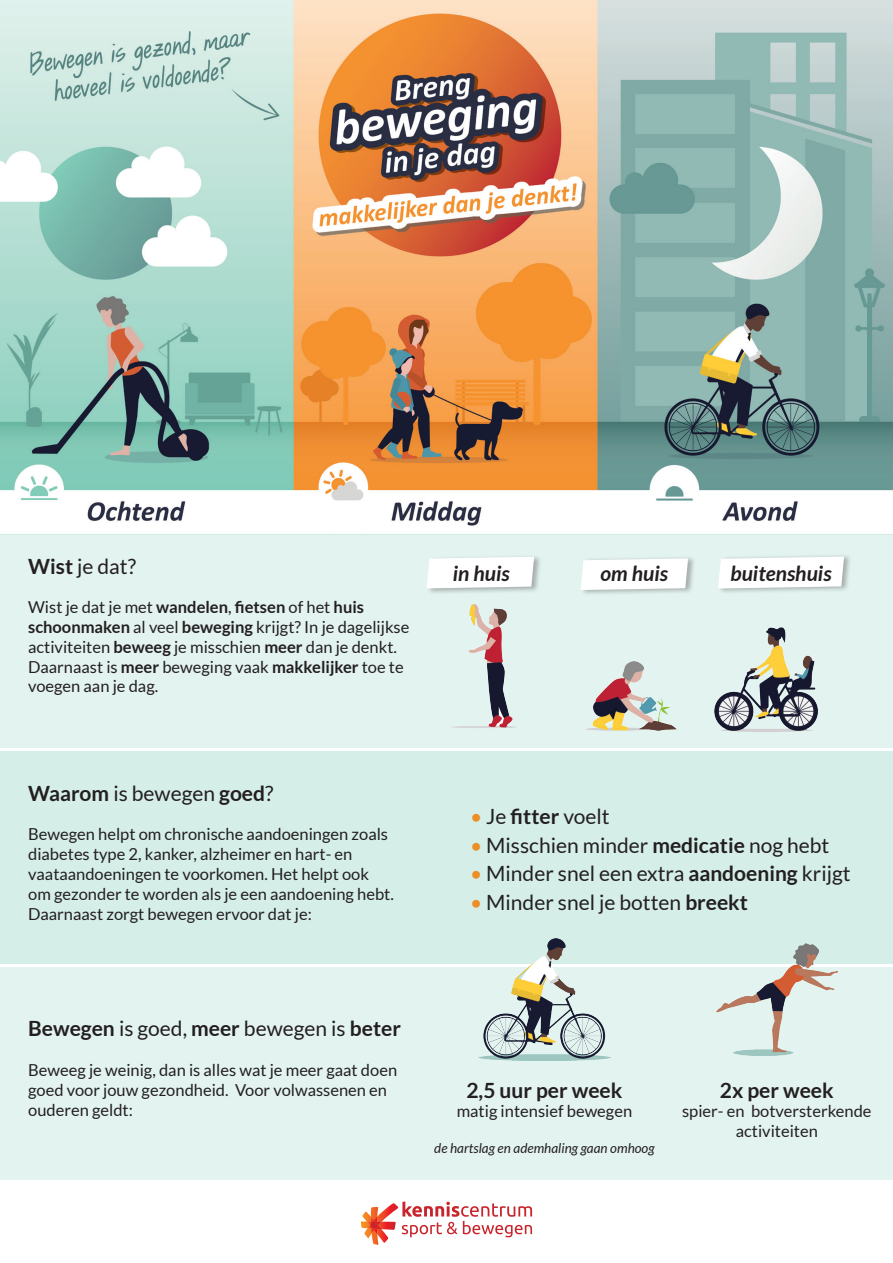
<style>
.page{position:relative;width:893px;height:1263px;background:#fff}
.page>*{position:absolute;margin:0;border:0;box-sizing:border-box;transform-origin:0 0}
.t1{font:21px "Lato";color:#231f20}
.t2{font:700 21px "Lato";color:#231f20}
.t3{font:italic 700 21px "Lato";color:#231f20}
.t4{font:16.5px/19.8px "Lato";color:#231f20}
.t5{font:italic 13.5px "Lato";color:#231f20}
.s1{font-weight:700}
.s2{font-weight:400}
.s3{color:#eb8f26}
</style>
<div class="page">
<img style="left:0;top:0;width:893px;height:535px">
<div style="left:0;top:535px;width:893px;height:212px;background:#e3f3f0"></div>
<div style="left:0;top:967px;width:893px;height:212px;background:#e3f3f0"></div>
<div style="left:0;top:751px;width:893px;height:212px;background:#d5eee8"></div>
<img style="left:452px;top:604px;width:64px;height:124px">
<img style="left:586px;top:661px;width:91px;height:70px">
<img style="left:714px;top:627px;width:104px;height:105px">
<img style="left:716px;top:943px;width:121px;height:112px">
<img style="left:478px;top:938px;width:133px;height:122px">
<div style="left:718px;top:554px;width:134px;height:41px;background:#231f20;opacity:.32"></div>
<svg style="left:718px;top:557px;width:126px;height:31px;background:#fbfcfc"></svg>
<div style="left:426px;top:554px;width:116px;height:41px;background:#231f20;opacity:.32"></div>
<svg style="left:427px;top:557px;width:107px;height:31px;background:#fbfcfc"></svg>
<div style="left:580px;top:555px;width:116px;height:41px;background:#231f20;opacity:.32"></div>
<svg style="left:581px;top:558px;width:107px;height:32px;background:#fafbfb"></svg>
<svg style="left:361px;top:1201px;width:171px;height:44px"></svg>
<p class="t1" style="left:28px;top:554px;width:109px"><span class="s1">Wist</span> je dat?</p>
<p class="t4" style="left:28px;top:597px;width:383px">Wist je dat je met <span class="s1">wandelen</span>, <span class="s1">fietsen</span> of het <span class="s1">huis schoonmaken</span> al veel <span class="s1">beweging</span> krijgt? In je dagelijkse activiteiten <span class="s1">beweeg</span> je misschien <span class="s1">meer</span> dan je denkt.<br>Daarnaast is <span class="s1">meer</span> beweging vaak <span class="s1">makkelijker</span> toe te voegen aan je dag.</p>
<p class="t2" style="left:28px;top:781px;width:247px">Waarom <span class="s2">is bewegen</span> goed<span class="s2">?</span></p>
<p class="t4" style="left:28px;top:824px;width:367px">Bewegen helpt om chronische aandoeningen zoals diabetes type 2, kanker, alzheimer en hart- en vaataandoeningen te voorkomen. Het helpt ook om gezonder te worden als je een aandoening hebt.<br>Daarnaast zorgt bewegen ervoor dat je:</p>
<p class="t3" style="left:453px;top:561px;width:59px">in huis</p>
<p class="t3" style="left:600px;top:561px;width:69px">om huis</p>
<p class="t3" style="left:730px;top:561px;width:103px">buitenshuis</p>
<p class="t1" style="left:470px;top:805px;width:141px"><span class="s3">•</span> Je <span class="s1">fitter</span> voelt</p>
<p class="t1" style="left:470px;top:833px;width:361px"><span class="s3">•</span> Misschien minder <span class="s1">medicatie</span> nog hebt</p>
<p class="t1" style="left:470px;top:862px;width:382px"><span class="s3">•</span> Minder snel een extra <span class="s1">aandoening</span> krijgt</p>
<p class="t1" style="left:470px;top:890px;width:279px"><span class="s3">•</span> Minder snel je botten <span class="s1">breekt</span></p>
<p class="t2" style="left:28px;top:1017px;width:374px">Bewegen <span class="s2">is goed,</span> meer <span class="s2">bewegen is</span> beter</p>
<p class="t4" style="left:28px;top:1060px;width:370px">Beweeg je weinig, dan is alles wat je meer gaat doen goed voor jouw gezondheid. Voor volwassenen en ouderen geldt:</p>
<p class="t2" style="left:466px;top:1078px;width:157px">2,5 uur per week</p>
<p class="t4" style="left:457px;top:1101px;width:177px">matig intensief bewegen</p>
<p class="t5" style="left:434px;top:1141px;width:222px">de hartslag en ademhaling gaan omhoog</p>
<p class="t2" style="left:720px;top:1078px;width:115px">2x per week</p>
<p class="t4" style="left:682px;top:1101px;width:191px;text-align:center">spier- en botversterkende activiteiten</p>
</div>
